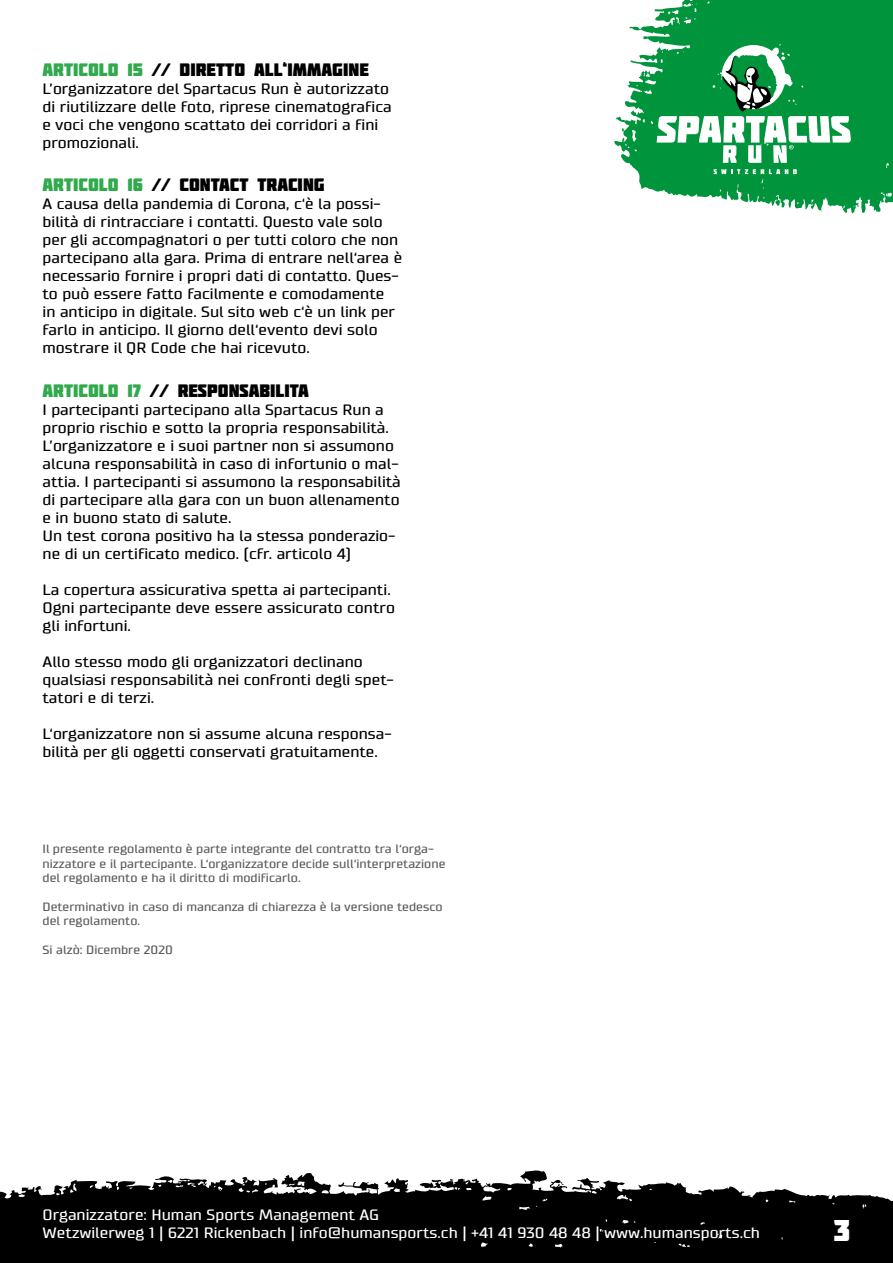
<style>
.page{position:relative;width:893px;height:1263px;background:#fff}
.page>*{position:absolute;margin:0;border:0;box-sizing:border-box;transform-origin:0 0}
.t1{font:30px "Molot";color:#fff}
.t2{font:18px "Molot";color:#000}
.t3{font:15px/18px "Supermolot";color:#000}
.t4{font:15px/18px "Supermolot";color:#fff}
.t5{font:12px/14.4px "Supermolot";color:#5a5a59}
.s1{color:#30aa4d}
</style>
<div class="page">
<svg style="left:0;top:1170px;width:893px;height:93px;fill:#000"></svg>
<svg style="left:614px;top:0;width:279px;height:214px;fill:#00943c"></svg>
<svg style="left:714px;top:169px;width:83px;height:5px"></svg>
<svg style="left:657px;top:44px;width:194px;height:119px"></svg>
<p class="t2" style="left:43px;top:59px;width:328px"><span class="s1">ARTICOLO 15</span> // DIRETTO ALL‘IMMAGINE</p>
<p class="t3" style="left:43px;top:80px;width:351px">L’organizzatore del Spartacus Run è autorizzato di riutilizzare delle foto, riprese cinematografica e voci che vengono scattato dei corridori a fini promozionali.</p>
<p class="t2" style="left:43px;top:174px;width:284px"><span class="s1">ARTICOLO 16</span> // CONTACT TRACING</p>
<p class="t3" style="left:43px;top:195px;width:361px">A causa della pandemia di Corona, c‘è la possi&shy;bilità di rintracciare i contatti. Questo vale solo per gli accompagnatori o per tutti coloro che non partecipano alla gara. Prima di entrare nell‘area è necessario fornire i propri dati di contatto. Ques&shy;to può essere fatto facilmente e comodamente<br>in anticipo in digitale. Sul sito web c‘è un link per farlo in anticipo. Il giorno dell‘evento devi solo mostrare il QR Code che hai ricevuto.</p>
<p class="t2" style="left:43px;top:380px;width:268px"><span class="s1">ARTICOLO 17</span> // RESPONSABILITA</p>
<p class="t3" style="left:43px;top:401px;width:360px">I partecipanti partecipano alla Spartacus Run a proprio rischio e sotto la propria responsabilità.<br>L’organizzatore e i suoi partner non si assumono alcuna responsabilità in caso di infortunio o mal&shy;attia. I partecipanti si assumono la responsabilità di partecipare alla gara con un buon allenamento e in buono stato di salute.<br>Un test corona positivo ha la stessa ponderazio&shy;ne di un certificato medico. (cfr. articolo 4)</p>
<p class="t3" style="left:43px;top:581px;width:354px">La copertura assicurativa spetta ai partecipanti.<br>Ogni partecipante deve essere assicurato contro gli infortuni.</p>
<p class="t3" style="left:43px;top:653px;width:353px">Allo stesso modo gli organizzatori declinano qualsiasi responsabilità nei confronti degli spet&shy;tatori e di terzi.</p>
<p class="t3" style="left:43px;top:725px;width:351px">L‘organizzatore non si assume alcuna responsa&shy;bilità per gli oggetti conservati gratuitamente.</p>
<p class="t5" style="left:43px;top:842px;width:405px">Il presente regolamento è parte integrante del contratto tra l‘orga&shy;nizzatore e il partecipante. L‘organizzatore decide sull‘interpretazione del regolamento e ha il diritto di modificarlo.</p>
<p class="t5" style="left:43px;top:900px;width:402px">Determinativo in caso di mancanza di chiarezza è la versione tedesco del regolamento.</p>
<p class="t5" style="left:43px;top:943px;width:132px">Si alzò: Dicembre 2020</p>
<p class="t4" style="left:43px;top:1206px;width:719px">Organizzatore: Human Sports Management AG<br>Wetzwilerweg 1 | 6221 Rickenbach | info@humansports.ch | +41 41 930 48 48 | www.humansports.ch</p>
<h1 class="t1" style="left:834px;top:1213px;width:18px">3</h1>
</div>
